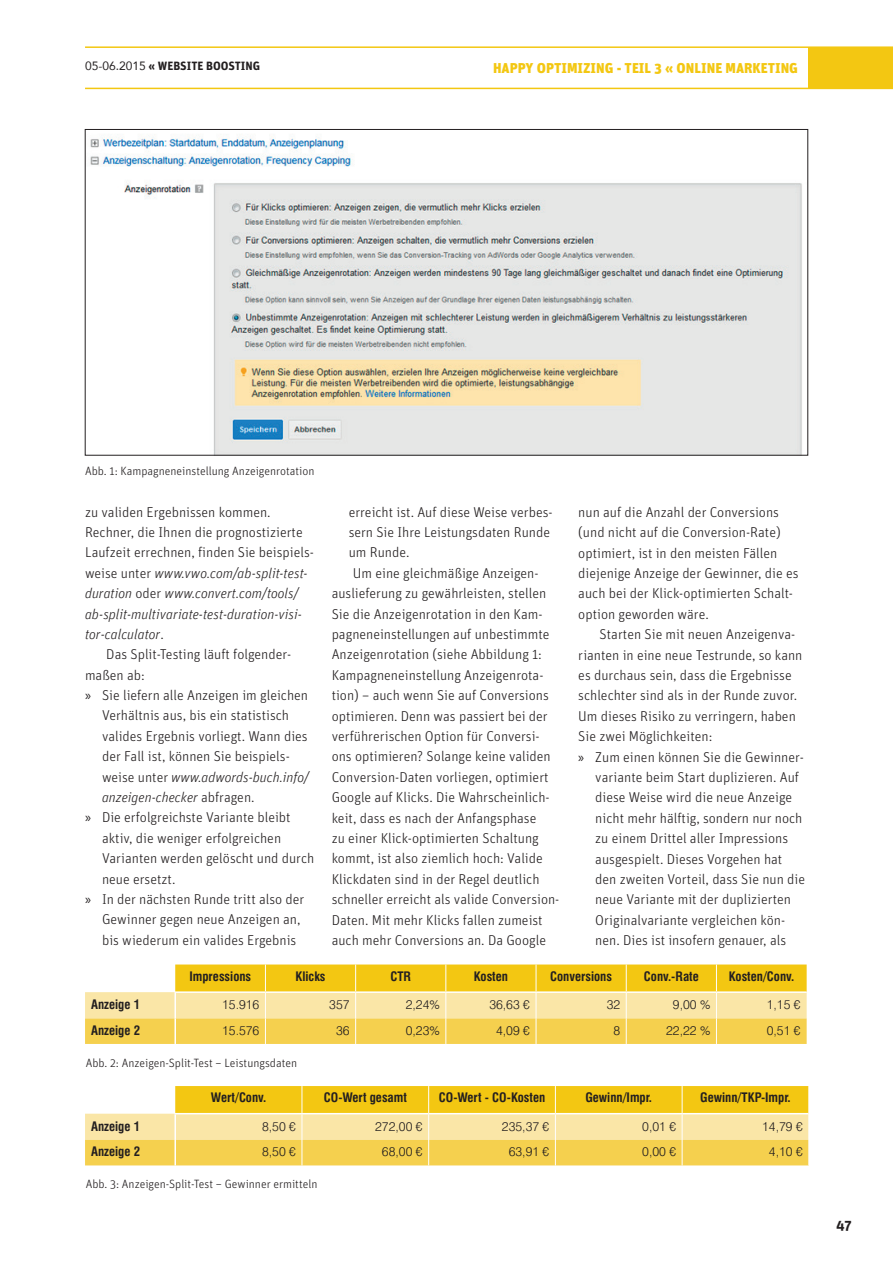
<style>
.page{position:relative;width:893px;height:1263px;background:#fff}
.page>*{position:absolute;margin:0;border:0;box-sizing:border-box;transform-origin:0 0}
.t1{font:300 14.25px/20.4px "Unit";color:#231f20}
.t2{font:italic 300 14.25px "Unit";color:#231f20}
.t3{font:900 14.25px "Unit";color:#f3c712}
.t4{font:700 14.25px "Unit";color:#231f20}
.t5{font:700 condensed 12.75px "Swiss 721 BT";color:#231f20}
.t6{font:300 12.75px "Swiss 721 BT";color:#231f20}
.t7{font:300 12px "Unit";color:#231f20}
.t8{font:700 12px "Unit";color:#231f20}
.s1{font-family:"Avenir";font-weight:400}
.s2{font-style:normal}
.s3{font-family:"Myriad Pro";font-weight:400}
</style>
<div class="page">
<div style="left:808px;top:47px;width:85px;height:41px;background:#f3c712"></div>
<hr style="left:85px;top:46px;width:808px;height:2px;background:#f3c712">
<hr style="left:85px;top:88px;width:808px;height:1px;background:#f3c712">
<img style="left:90px;top:136px;width:712px;height:317px">
<svg style="left:85px;top:964px;width:722px;height:80px;background:#f6d764"></svg>
<hr style="left:174px;top:991px;width:91px;height:2px;background:#fff">
<hr style="left:265px;top:991px;width:91px;height:2px;background:#fff">
<hr style="left:356px;top:991px;width:90px;height:2px;background:#fff">
<hr style="left:446px;top:991px;width:90px;height:2px;background:#fff">
<hr style="left:536px;top:991px;width:90px;height:2px;background:#fff">
<hr style="left:626px;top:991px;width:90px;height:2px;background:#fff">
<hr style="left:716px;top:991px;width:91px;height:2px;background:#fff">
<hr style="left:174px;top:993px;width:2px;height:25px;background:#fff">
<hr style="left:174px;top:1018px;width:2px;height:26px;background:#fff">
<svg style="left:85px;top:1086px;width:724px;height:79px;background:#f6d762"></svg>
<hr style="left:174px;top:1113px;width:128px;height:1px;background:#fff">
<hr style="left:302px;top:1113px;width:127px;height:1px;background:#fff">
<hr style="left:429px;top:1113px;width:126px;height:1px;background:#fff">
<hr style="left:555px;top:1113px;width:127px;height:1px;background:#fff">
<hr style="left:682px;top:1113px;width:126px;height:1px;background:#fff">
<hr style="left:174px;top:1114px;width:2px;height:26px;background:#fff">
<hr style="left:174px;top:1140px;width:2px;height:25px;background:#fff">
<p class="t8" style="left:85px;top:59px;width:177px"><span class="s1">05-06.2015</span> « WEBSITE BOOSTING</p>
<p class="t3" style="left:493px;top:59px;width:306px">HAPPY OPTIMIZING - TEIL 3 « ONLINE MARKETING</p>
<p class="t7" style="left:85px;top:464px;width:231px">Abb. 1: Kampagneneinstellung Anzeigenrotation</p>
<p class="t1" style="left:85px;top:501px;width:187px">zu validen Ergebnissen kommen.</p>
<p class="t1" style="left:85px;top:522px;width:219px">Rechner, die Ihnen die prognostizierte</p>
<p class="t1" style="left:85px;top:542px;width:231px">Laufzeit errechnen, finden Sie beispiels-</p>
<p class="t2" style="left:85px;top:565px;width:224px"><span class="s2">weise unter</span> www.vwo.com/ab-split-test-</p>
<p class="t2" style="left:85px;top:585px;width:215px">duration <span class="s2">oder</span> www.convert.com/tools/</p>
<p class="t2" style="left:85px;top:605px;width:218px">ab-split-multivariate-test-duration-visi-</p>
<p class="t2" style="left:85px;top:626px;width:80px">tor-calculator<span class="s2">.</span></p>
<p class="t1" style="left:106px;top:644px;width:187px">Das Split-Testing läuft folgender-</p>
<p class="t1" style="left:85px;top:664px;width:61px">maßen ab:</p>
<p class="t1" style="left:85px;top:685px;width:225px"><span class="s3">»</span> Sie liefern alle Anzeigen im gleichen</p>
<p class="t1" style="left:102px;top:705px;width:189px">Verhältnis aus, bis ein statistisch</p>
<p class="t1" style="left:102px;top:726px;width:207px">valides Ergebnis vorliegt. Wann dies</p>
<p class="t1" style="left:102px;top:746px;width:189px">der Fall ist, können Sie beispiels-</p>
<p class="t2" style="left:102px;top:768px;width:208px"><span class="s2">weise unter</span> www.adwords-buch.info/</p>
<p class="t2" style="left:102px;top:789px;width:154px">anzeigen-checker <span class="s2">abfragen.</span></p>
<p class="t1" style="left:85px;top:807px;width:207px"><span class="s3">»</span> Die erfolgreichste Variante bleibt</p>
<p class="t1" style="left:102px;top:828px;width:181px">aktiv, die weniger erfolgreichen</p>
<p class="t1" style="left:102px;top:848px;width:214px">Varianten werden gelöscht und durch</p>
<p class="t1" style="left:102px;top:868px;width:75px">neue ersetzt.</p>
<p class="t1" style="left:85px;top:889px;width:221px"><span class="s3">»</span> In der nächsten Runde tritt also der</p>
<p class="t1" style="left:102px;top:909px;width:200px">Gewinner gegen neue Anzeigen an,</p>
<p class="t1" style="left:102px;top:929px;width:196px">bis wiederum ein valides Ergebnis</p>
<p class="t1" style="left:349px;top:501px;width:206px">erreicht ist. Auf diese Weise verbes-</p>
<p class="t1" style="left:349px;top:522px;width:203px">sern Sie Ihre Leistungsdaten Runde</p>
<p class="t1" style="left:349px;top:542px;width:62px">um Runde.</p>
<p class="t1" style="left:353px;top:563px;width:187px">Um eine gleichmäßige Anzeigen-</p>
<p class="t1" style="left:332px;top:583px;width:216px">auslieferung zu gewährleisten, stellen</p>
<p class="t1" style="left:332px;top:603px;width:212px">Sie die Anzeigenrotation in den Kam-</p>
<p class="t1" style="left:332px;top:624px;width:219px">pagneneinstellungen auf unbestimmte</p>
<p class="t1" style="left:332px;top:644px;width:212px">Anzeigenrotation (siehe Abbildung 1:</p>
<p class="t1" style="left:332px;top:665px;width:213px">Kampagneneinstellung Anzeigenrota-</p>
<p class="t1" style="left:332px;top:685px;width:219px">tion) – auch wenn Sie auf Conversions</p>
<p class="t1" style="left:332px;top:705px;width:218px">optimieren. Denn was passiert bei der</p>
<p class="t1" style="left:332px;top:726px;width:210px">verführerischen Option für Conversi-</p>
<p class="t1" style="left:332px;top:746px;width:221px">ons optimieren? Solange keine validen</p>
<p class="t1" style="left:332px;top:766px;width:219px">Conversion-Daten vorliegen, optimiert</p>
<p class="t1" style="left:332px;top:787px;width:220px">Google auf Klicks. Die Wahrscheinlich-</p>
<p class="t1" style="left:332px;top:807px;width:206px">keit, dass es nach der Anfangsphase</p>
<p class="t1" style="left:332px;top:828px;width:209px">zu einer Klick-optimierten Schaltung</p>
<p class="t1" style="left:332px;top:848px;width:213px">kommt, ist also ziemlich hoch: Valide</p>
<p class="t1" style="left:332px;top:868px;width:209px">Klickdaten sind in der Regel deutlich</p>
<p class="t1" style="left:332px;top:889px;width:229px">schneller erreicht als valide Conversion-</p>
<p class="t1" style="left:332px;top:909px;width:213px">Daten. Mit mehr Klicks fallen zumeist</p>
<p class="t1" style="left:332px;top:930px;width:216px">auch mehr Conversions an. Da Google</p>
<p class="t1" style="left:578px;top:502px;width:222px">nun auf die Anzahl der Conversions (und nicht auf die Conversion-Rate) optimiert, ist in den meisten Fällen diejenige Anzeige der Gewinner, die es auch bei der Klick-optimierten Schalt&shy;option geworden wäre.</p>
<p class="t1" style="left:600px;top:624px;width:197px">Starten Sie mit neuen Anzeigenva-</p>
<p class="t1" style="left:578px;top:644px;width:226px">rianten in eine neue Testrunde, so kann</p>
<p class="t1" style="left:578px;top:665px;width:215px">es durchaus sein, dass die Ergebnisse</p>
<p class="t1" style="left:578px;top:685px;width:220px">schlechter sind als in der Runde zuvor.</p>
<p class="t1" style="left:578px;top:705px;width:219px">Um dieses Risiko zu verringern, haben</p>
<p class="t1" style="left:578px;top:726px;width:136px">Sie zwei Möglichkeiten:</p>
<p class="t1" style="left:578px;top:746px;width:227px"><span class="s3">»</span> Zum einen können Sie die Gewinner-</p>
<p class="t1" style="left:595px;top:767px;width:205px">variante beim Start duplizieren. Auf</p>
<p class="t1" style="left:595px;top:787px;width:198px">diese Weise wird die neue Anzeige</p>
<p class="t1" style="left:595px;top:807px;width:209px">nicht mehr hälftig, sondern nur noch</p>
<p class="t1" style="left:595px;top:828px;width:194px">zu einem Drittel aller Impressions</p>
<p class="t1" style="left:595px;top:848px;width:189px">ausgespielt. Dieses Vorgehen hat</p>
<p class="t1" style="left:595px;top:869px;width:211px">den zweiten Vorteil, dass Sie nun die</p>
<p class="t1" style="left:595px;top:889px;width:197px">neue Variante mit der duplizierten</p>
<p class="t1" style="left:595px;top:909px;width:191px">Originalvariante vergleichen kön-</p>
<p class="t1" style="left:595px;top:930px;width:192px">nen. Dies ist insofern genauer, als</p>
<p class="t5" style="left:189px;top:968px;width:63px">Impressions</p>
<p class="t5" style="left:296px;top:968px;width:32px">Klicks</p>
<p class="t5" style="left:390px;top:968px;width:22px">CTR</p>
<p class="t5" style="left:474px;top:968px;width:36px">Kosten</p>
<p class="t5" style="left:550px;top:968px;width:63px">Conversions</p>
<p class="t5" style="left:644px;top:968px;width:56px">Conv.-Rate</p>
<p class="t5" style="left:729px;top:968px;width:67px">Kosten/Conv.</p>
<p class="t5" style="left:91px;top:997px;width:51px">Anzeige 1</p>
<p class="t6" style="left:222px;top:997px;width:39px">15.916</p>
<p class="t6" style="left:329px;top:997px;width:22px">357</p>
<p class="t6" style="left:406px;top:997px;width:36px">2,24%</p>
<p class="t6" style="left:489px;top:997px;width:42px">36,63 €</p>
<p class="t6" style="left:607px;top:997px;width:15px">32</p>
<p class="t6" style="left:673px;top:997px;width:39px">9,00 %</p>
<p class="t6" style="left:767px;top:997px;width:35px">1,15 €</p>
<p class="t5" style="left:91px;top:1022px;width:51px">Anzeige 2</p>
<p class="t6" style="left:222px;top:1022px;width:39px">15.576</p>
<p class="t6" style="left:336px;top:1022px;width:15px">36</p>
<p class="t6" style="left:406px;top:1022px;width:36px">0,23%</p>
<p class="t6" style="left:496px;top:1022px;width:35px">4,09 €</p>
<p class="t6" style="left:613px;top:1022px;width:8px">8</p>
<p class="t6" style="left:666px;top:1022px;width:46px">22,22 %</p>
<p class="t6" style="left:767px;top:1022px;width:35px">0,51 €</p>
<p class="t7" style="left:86px;top:1055px;width:213px">Abb. 2: Anzeigen-Split-Test – Leistungsdaten</p>
<p class="t5" style="left:211px;top:1090px;width:57px">Wert/Conv.</p>
<p class="t5" style="left:324px;top:1090px;width:85px">CO-Wert gesamt</p>
<p class="t5" style="left:439px;top:1090px;width:108px">CO-Wert - CO-Kosten</p>
<p class="t5" style="left:585px;top:1090px;width:68px">Gewinn/Impr.</p>
<p class="t5" style="left:700px;top:1090px;width:92px">Gewinn/TKP-Impr.</p>
<p class="t5" style="left:91px;top:1118px;width:51px">Anzeige 1</p>
<p class="t6" style="left:262px;top:1118px;width:35px">8,50 €</p>
<p class="t6" style="left:375px;top:1118px;width:49px">272,00 €</p>
<p class="t6" style="left:502px;top:1118px;width:49px">235,37 €</p>
<p class="t6" style="left:642px;top:1118px;width:35px">0,01 €</p>
<p class="t6" style="left:762px;top:1118px;width:42px">14,79 €</p>
<p class="t5" style="left:91px;top:1144px;width:51px">Anzeige 2</p>
<p class="t6" style="left:262px;top:1144px;width:35px">8,50 €</p>
<p class="t6" style="left:382px;top:1144px;width:42px">68,00 €</p>
<p class="t6" style="left:509px;top:1144px;width:42px">63,91 €</p>
<p class="t6" style="left:642px;top:1144px;width:35px">0,00 €</p>
<p class="t6" style="left:769px;top:1144px;width:35px">4,10 €</p>
<p class="t7" style="left:86px;top:1177px;width:233px">Abb. 3: Anzeigen-Split-Test – Gewinner ermitteln</p>
<p class="t4" style="left:836px;top:1216px;width:17px">47</p>
</div>
